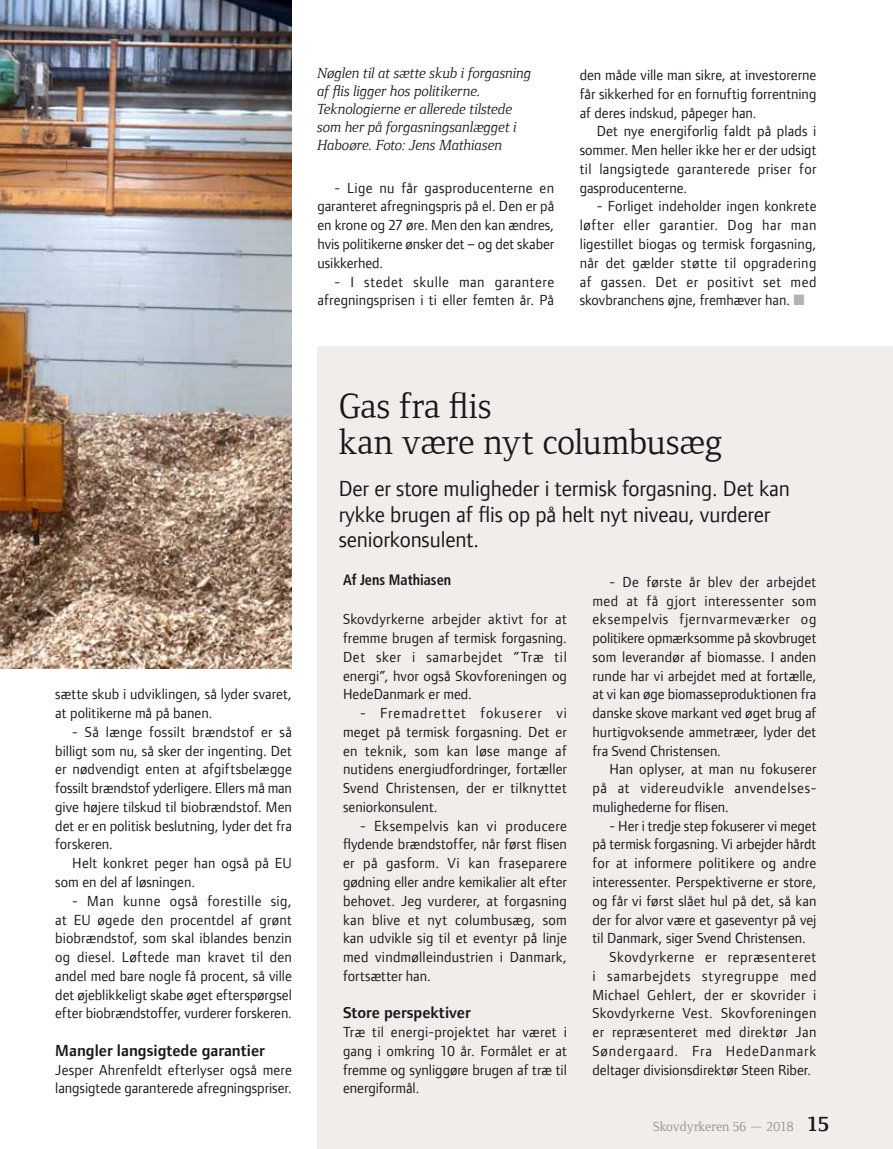
<style>
.page{position:relative;width:893px;height:1149px;background:#fff}
.page>*{position:absolute;margin:0;border:0;box-sizing:border-box;transform-origin:0 0}
.t1{font:36px/36px "Foundry Form Serif";letter-spacing:-.005em;color:#1a171c}
.t2{font:22.5px/25.5px "Foundry Form Sans";letter-spacing:-.005em;color:#1a171c}
.t3{font:600 16.5px "Foundry Form Sans";color:#1a171c}
.t4{font:15px/18.8px "Foundry Form Sans";letter-spacing:.005em;color:#1a171c;text-align:justify}
.t5{font:italic 15px/18px "Foundry Form Serif";color:#1a171c}
.t6{font:15px "Foundry Form Sans";letter-spacing:.03em;color:#1a171c}
.t7{font:15px "Foundry Form Sans";letter-spacing:.045em;color:#1a171c}
.t8{font:15px "Foundry Form Sans";letter-spacing:.05em;color:#1a171c}
.t9{font:15px "Foundry Form Sans";letter-spacing:.06em;color:#1a171c}
.t10{font:700 condensed 15px "Frutiger LT Std";color:#1a171c;scale:.95 1}
.t11{font:13.5px "Foundry Form Serif";color:#8f9193}
.s1{color:#b1b3b4}
.s2{font-weight:700;font-size:21px;color:#1a171c}
</style>
<div class="page">
<div style="left:318px;top:346px;width:575px;height:802px;background:#f1edea"></div>
<img style="left:0;top:0;width:292px;height:668px">
<p class="t5" style="left:317px;top:64px;width:216px">Nøglen til at sætte skub i forgasning af flis ligger hos politikerne.<br>Teknologierne er allerede tilstede som her på forgasningsanlægget i Haboøre. Foto: Jens Mathiasen</p>
<p class="t4" style="left:317px;top:178px;width:238px;text-indent:17px">- Lige nu får gasproducenterne en garanteret afregningspris på el. Den er på en krone og 27 øre. Men den kan ændres, hvis politikerne ønsker det – og det skaber usikkerhed.</p>
<p class="t4" style="left:317px;top:272px;width:238px;text-align:right">- I stedet skulle man garantere afregningsprisen i ti eller femten år. På</p>
<p class="t4" style="left:580px;top:66px;width:238px">den måde ville man sikre, at investorerne får sikkerhed for en fornuftig forrentning af deres indskud, påpeger han.</p>
<p class="t4" style="left:580px;top:122px;width:238px;text-indent:17px">Det nye energiforlig faldt på plads i sommer. Men heller ikke her er der udsigt til langsigtede garanterede priser for gasproducenterne.</p>
<p class="t4" style="left:580px;top:197px;width:238px;text-indent:17px">- Forliget indeholder ingen konkrete løfter eller garantier. Dog har man ligestillet biogas og termisk forgasning, når det gælder støtte til opgradering af gassen. Det er positivt set med skovbranchens øjne, fremhæver han. <span class="s1">■</span></p>
<p class="t4" style="left:55px;top:684px;width:238px">sætte skub i udviklingen, så lyder svaret, at politikerne må på banen.</p>
<p class="t4" style="left:55px;top:722px;width:238px;text-indent:17px">- Så længe fossilt brændstof er så billigt som nu, så sker der ingenting. Det er nødvendigt enten at afgiftsbelægge fossilt brændstof yderligere. Ellers må man give højere tilskud til biobrændstof. Men det er en politisk beslutning, lyder det fra forskeren.</p>
<p class="t4" style="left:55px;top:853px;width:238px;text-indent:17px">Helt konkret peger han også på EU som en del af løsningen.</p>
<p class="t4" style="left:55px;top:891px;width:238px;text-indent:17px">- Man kunne også forestille sig, at EU øgede den procentdel af grønt biobrændstof, som skal iblandes benzin og diesel. Løftede man kravet til den andel med bare nogle få procent, så ville det øjeblikkeligt skabe øget efterspørgsel efter biobrændstoffer, vurderer forskeren.</p>
<p class="t3" style="left:55px;top:1040px;width:211px">Mangler langsigtede garantier</p>
<p class="t4" style="left:55px;top:1059px;width:238px">Jesper Ahrenfeldt efterlyser også mere langsigtede garanterede afregningspriser.</p>
<h1 class="t1" style="left:339px;top:387px;width:385px">Gas fra flis<br>kan være nyt columbusæg</h1>
<h2 class="t2" style="left:339px;top:475px;width:453px">Der er store muligheder i termisk forgasning. Det kan rykke brugen af flis op på helt nyt niveau, vurderer seniorkonsulent.</h2>
<p class="t10" style="left:343px;top:570px;width:115px">Af Jens Mathiasen</p>
<p class="t4" style="left:343px;top:609px;width:225px">Skovdyrkerne arbejder aktivt for at fremme brugen af termisk forgasning.<br>Det sker i samarbejdet ”Træ til energi”, hvor også Skovforeningen og HedeDanmark er med.</p>
<p class="t4" style="left:343px;top:703px;width:225px;text-indent:17px">- Fremadrettet fokuserer vi meget på termisk forgasning. Det er en teknik, som kan løse mange af nutidens energiudfordringer, fortæller Svend Christensen, der er tilknyttet seniorkonsulent.</p>
<p class="t4" style="left:343px;top:816px;width:225px;text-indent:17px">- Eksempelvis kan vi producere flydende brændstoffer, når først flisen er på gasform. Vi kan fraseparere gødning eller andre kemikalier alt efter behovet. Jeg vurderer, at forgasning kan blive et nyt columbusæg, som kan udvikle sig til et eventyr på linje med vindmølleindustrien i Danmark, fortsætter han.</p>
<p class="t3" style="left:343px;top:1003px;width:129px">Store perspektiver</p>
<p class="t4" style="left:343px;top:1022px;width:225px">Træ til energi-projektet har været i gang i omkring 10 år. Formålet er at fremme og synliggøre brugen af træ til energiformål.</p>
<p class="t4" style="left:592px;top:572px;width:225px;text-indent:17px">- De første år blev der arbejdet med at få gjort interessenter som eksempelvis fjernvarmeværker og politikere opmærksomme på skovbruget som leverandør af biomasse. I anden runde har vi arbejdet med at fortælle, at vi kan øge biomasseproduktionen fra danske skove markant ved øget brug af hurtigvoksende ammetræer, lyder det fra Svend Christensen.</p>
<p class="t4" style="left:592px;top:759px;width:226px;text-indent:17px">Han oplyser, at man nu fokuserer på at videreudvikle anvendelses&shy;mulighederne for flisen.</p>
<p class="t4" style="left:609px;top:816px;width:208px">- Her i tredje step fokuserer vi meget</p>
<p class="t4" style="left:592px;top:834px;width:225px">på termisk forgasning. Vi arbejder hårdt</p>
<p class="t4" style="left:592px;top:853px;width:225px">for at informere politikere og andre</p>
<p class="t4" style="left:592px;top:872px;width:225px">interessenter. Perspektiverne er store,</p>
<p class="t4" style="left:592px;top:891px;width:225px">og får vi først slået hul på det, så kan</p>
<p class="t4" style="left:592px;top:909px;width:225px">der for alvor være et gaseventyr på vej</p>
<p class="t4" style="left:592px;top:928px;width:215px">til Danmark, siger Svend Christensen.</p>
<p class="t7" style="left:609px;top:948px;width:208px">Skovdyrkerne er repræsenteret</p>
<p class="t8" style="left:592px;top:967px;width:225px">i samarbejdets styregruppe med</p>
<p class="t4" style="left:592px;top:984px;width:225px">Michael Gehlert, der er skovrider i</p>
<p class="t4" style="left:592px;top:1003px;width:225px">Skovdyrkerne Vest. Skovforeningen</p>
<p class="t6" style="left:592px;top:1023px;width:225px">er repræsenteret med direktør Jan</p>
<p class="t9" style="left:592px;top:1042px;width:225px">Søndergaard. Fra HedeDanmark</p>
<p class="t4" style="left:592px;top:1059px;width:220px">deltager divisionsdirektør Steen Riber.</p>
<p class="t11" style="left:653px;top:1118px;width:178px">Skovdyrkeren 56 — 2018 <span class="s2">15</span></p>
</div>
